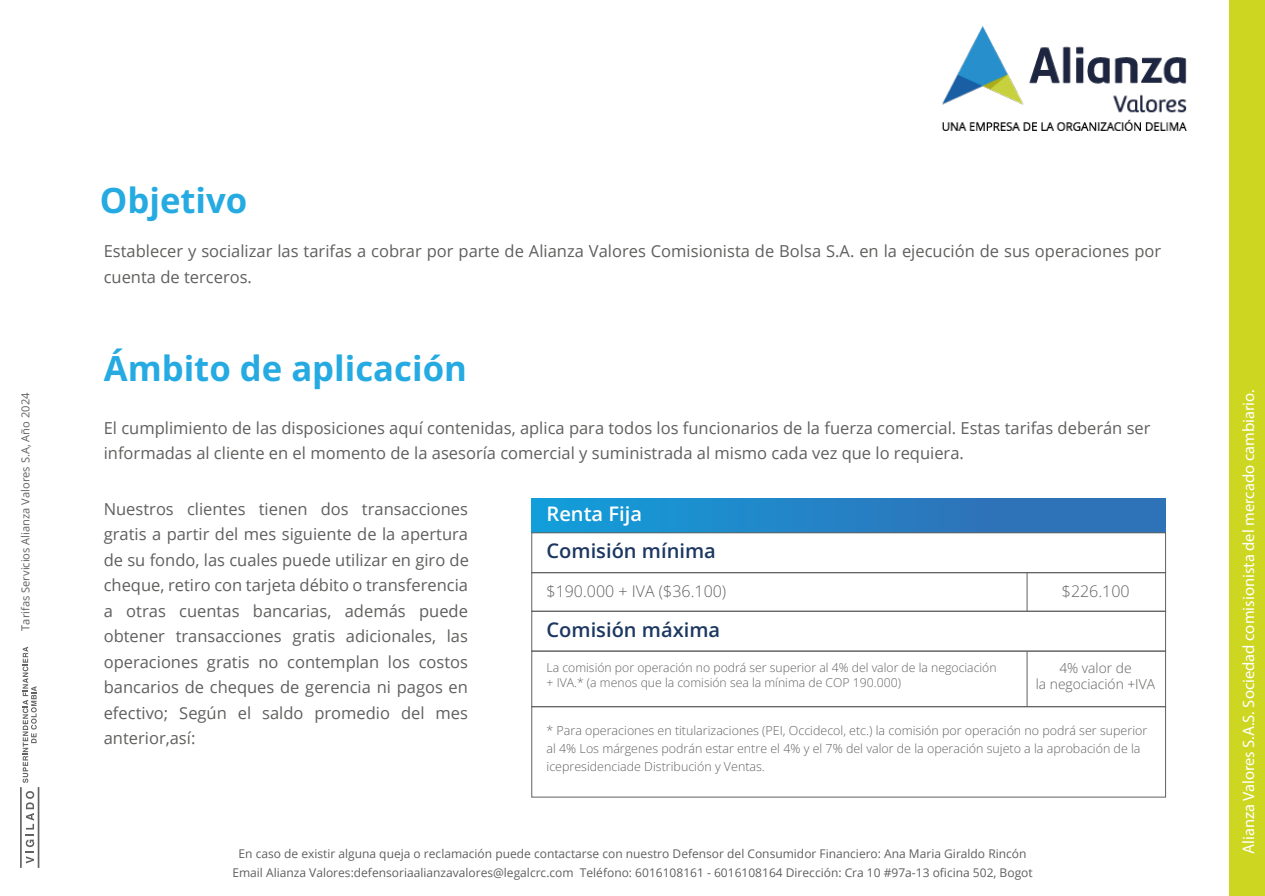
<style>
.page{position:relative;width:1265px;height:896px;background:#fff}
.page>*{position:absolute;margin:0;border:0;box-sizing:border-box;transform-origin:0 0}
.t1{font:700 34.65px "Open Sans";color:#25aae2}
.t2{font:600 20.1px "Open Sans";color:#1c3761}
.t3{font:600 20.1px "Open Sans";color:#fff}
.t4{font:16.5px/25.5px "Open Sans";color:#5f5f5e}
.t5{font:16.5px "Myriad Pro";color:#fff}
.t6{font:300 16.05px "Open Sans";color:#616160}
.t7{font:300 13.8px/16.5px "Open Sans";color:#616160;text-align:center}
.t8{font:300 12.45px/18px "Open Sans";color:#616160}
.t9{font:300 12.15px/14.7px "Open Sans";color:#616160}
.t10{font:12px/19.5px "Open Sans";color:#5f5f5e;text-align:center}
.t11{font:11.1px "Open Sans";color:#616160}
</style>
<div class="page">
<div style="left:1229px;top:0;width:35px;height:896px;background:#cdd620"></div>
<div style="left:532px;top:498px;width:633px;height:35px;background:linear-gradient(to right,#149cd8,#3469b1)"></div>
<div style="left:531px;top:532px;width:634px;height:41px;border:1px solid #616160"></div>
<div style="left:531px;top:572px;width:634px;height:39px;border:1px solid #616160"></div>
<div style="left:531px;top:611px;width:634px;height:40px;border:1px solid #616160"></div>
<div style="left:531px;top:650px;width:635px;height:57px;border:1px solid #616160"></div>
<div style="left:531px;top:706px;width:635px;height:91px;border:1px solid #616160"></div>
<hr style="left:1026px;top:572px;width:1px;height:39px;background:#616160">
<hr style="left:1026px;top:651px;width:1px;height:55px;background:#616160">
<img style="left:942px;top:26px;width:245px;height:105px">
<svg style="left:26px;top:791px;width:8px;height:72px"></svg>
<hr style="left:20px;top:787px;width:2px;height:80px;background:#616160">
<hr style="left:38px;top:787px;width:1px;height:80px;background:#616160">
<svg style="left:23px;top:646px;width:14px;height:136px"></svg>
<p class="t11" style="left:18px;top:630px;width:239px;rotate:-90deg">Tarifas Servicios Alianza Valores S.A, Año 2024</p>
<h1 class="t1" style="left:100px;top:176px;width:149px">Objetivo</h1>
<p class="t4" style="left:104px;top:238px;width:1059px">Establecer y socializar las tarifas a cobrar por parte de Alianza Valores Comisionista de Bolsa S.A. en la ejecución de sus operaciones por cuenta de terceros.</p>
<h1 class="t1" style="left:104px;top:343px;width:365px">Ámbito de aplicación</h1>
<p class="t4" style="left:104px;top:415px;width:1048px">El cumplimiento de las disposiciones aquí contenidas, aplica para todos los funcionarios de la fuerza comercial. Estas tarifas deberán ser informadas al cliente en el momento de la asesoría comercial y suministrada al mismo cada vez que lo requiera.</p>
<p class="t4" style="left:104px;top:495px;width:367px;text-align:justify">Nuestros clientes tienen dos transacciones gratis a partir del mes siguiente de la apertura de su fondo, las cuales puede utilizar en giro de cheque, retiro con tarjeta débito o transferencia a otras cuentas bancarias, además puede obtener transacciones gratis adicionales, las operaciones gratis no contemplan los costos bancarios de cheques de gerencia ni pagos en efectivo; Según el saldo promedio del mes anterior,así:</p>
<p class="t3" style="left:546px;top:499px;width:97px">Renta Fija</p>
<p class="t2" style="left:546px;top:537px;width:171px">Comisión mínima</p>
<p class="t6" style="left:546px;top:580px;width:181px">$190.000 + IVA ($36.100)</p>
<p class="t6" style="left:1061px;top:580px;width:69px">$226.100</p>
<p class="t2" style="left:546px;top:615px;width:175px">Comisión máxima</p>
<p class="t9" style="left:546px;top:660px;width:451px">La comisión por operación no podrá ser superior al 4% del valor de la negociación + IVA.* (a menos que la comisión sea la mínima de COP 190.000)</p>
<p class="t8" style="left:546px;top:721px;width:602px">* Para operaciones en titularizaciones (PEI, Occidecol, etc.) la comisión por operación no podrá ser superior al 4% Los márgenes podrán estar entre el 4% y el 7% del valor de la operación sujeto a la aprobación de la icepresidenciade Distribución y Ventas.</p>
<p class="t7" style="left:1035px;top:659px;width:121px">4% valor de<br>la negociación +IVA</p>
<p class="t10" style="left:232px;top:843px;width:802px">En caso de existir alguna queja o reclamación puede contactarse con nuestro Defensor del Consumidor Financiero: Ana Maria Giraldo Rincón<br>Email Alianza Valores:defensoriaalianzavalores@legalcrc.com Teléfono: 6016108161 - 6016108164 Dirección: Cra 10 #97a-13 oficina 502, Bogot</p>
<p class="t5" style="left:1238px;top:853px;width:465px;rotate:-90deg">Alianza Valores S.A.S. Sociedad comisionista del mercado cambiario.</p>
</div>
